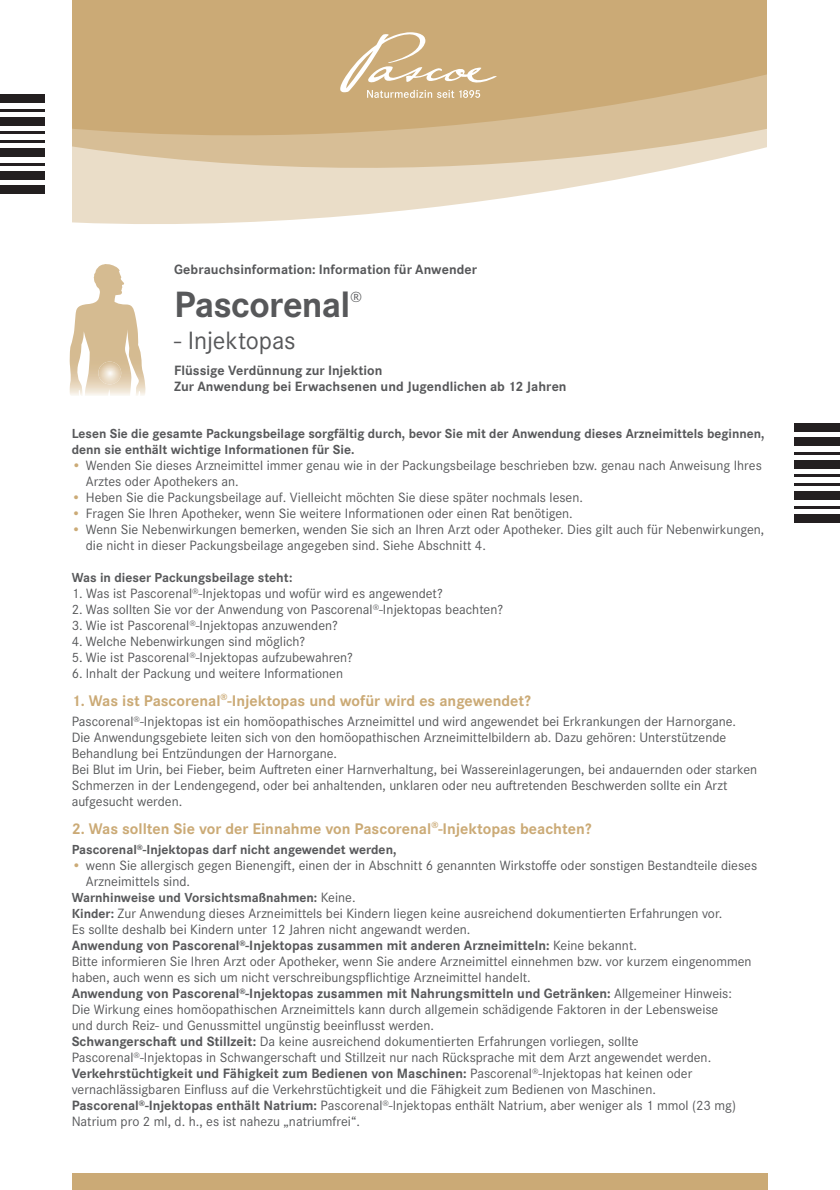
<style>
.page{position:relative;width:840px;height:1190px;background:#fff}
.page>*{position:absolute;margin:0;border:0;box-sizing:border-box;transform-origin:0 0}
.t1{font:700 38px "Corporate S Pro";letter-spacing:-.02em;color:#57585a}
.t2{font:26px "Corporate S Pro";letter-spacing:-.005em;color:#57585a}
.t3{font:700 16px "Corporate S Pro";color:#cbaa76}
.t4{font:15.2px "Corporate S Pro";color:#57585a}
.t5{font:14px/16px "Corporate S Pro";color:#57585a}
.t6{font:700 14px/16px "Corporate S Pro";letter-spacing:.005em;color:#57585a}
.t7{font:700 13.6px/16px "Corporate S Pro";color:#57585a}
.s1{color:#cbaa76}
.s2{font-weight:400;font-size:14px}
.s3{font-weight:700;font-size:13.6px}
.s4{font-weight:700}
</style>
<div class="page">
<svg style="left:72px;top:184px;width:518px;height:40px;fill:#eaddc8"></svg>
<svg style="left:72px;top:0;width:695px;height:184px;background:#d3b78b"></svg>
<svg style="left:340px;top:32px;width:156px;height:66px;background:#d3b78c"></svg>
<div style="left:72px;top:1173px;width:694px;height:17px;background:#cbaa76"></div>
<img style="left:70px;top:264px;width:76px;height:132px">
<img style="left:98px;top:362px;width:23px;height:22px;border-radius:11px">
<div style="left:0;top:95px;width:45px;height:8px;background:#231f20"></div>
<hr style="left:0;top:109px;width:45px;height:3px;background:#231f20">
<div style="left:0;top:117px;width:45px;height:9px;background:#231f20"></div>
<hr style="left:0;top:131px;width:45px;height:3px;background:#231f20">
<hr style="left:0;top:140px;width:45px;height:3px;background:#231f20">
<div style="left:0;top:148px;width:45px;height:9px;background:#231f20"></div>
<hr style="left:0;top:163px;width:45px;height:2px;background:#231f20">
<div style="left:0;top:171px;width:45px;height:9px;background:#231f20"></div>
<div style="left:0;top:185px;width:45px;height:9px;background:#231f20"></div>
<div style="left:793px;top:514px;width:46px;height:9px;background:#231f20"></div>
<hr style="left:793px;top:506px;width:46px;height:2px;background:#231f20">
<div style="left:793px;top:491px;width:46px;height:9px;background:#231f20"></div>
<hr style="left:793px;top:483px;width:46px;height:3px;background:#231f20">
<hr style="left:793px;top:474px;width:46px;height:3px;background:#231f20">
<div style="left:793px;top:460px;width:46px;height:9px;background:#231f20"></div>
<hr style="left:793px;top:452px;width:46px;height:3px;background:#231f20">
<div style="left:793px;top:438px;width:46px;height:8px;background:#231f20"></div>
<div style="left:793px;top:423px;width:46px;height:9px;background:#231f20"></div>
<p class="t6" style="left:174px;top:260px;width:304px">Gebrauchsinformation: Information für Anwender</p>
<h1 class="t1" style="left:174px;top:275px;width:178px">Pascorenal</h1>
<p class="t4" style="left:350px;top:286px;width:13px">®</p>
<h2 class="t2" style="left:174px;top:322px;width:123px">- Injektopas</h2>
<p class="t6" style="left:174px;top:361px;width:394px">Flüssige Verdünnung zur Injektion<br>Zur Anwendung bei Erwachsenen und Jugendlichen ab 12 Jahren</p>
<p class="t7" style="left:72px;top:425px;width:694px">Lesen Sie die gesamte Packungsbeilage sorgfältig durch, bevor Sie mit der Anwendung dieses Arzneimittels beginnen, denn sie enthält wichtige Informationen für Sie.</p>
<p class="t5" style="left:86px;top:456px;width:677px;text-indent:-14px"><span class="s1">•</span> Wenden Sie dieses Arzneimittel immer genau wie in der Packungsbeilage beschrieben bzw. genau nach Anweisung Ihres<br>Arztes oder Apothekers an.</p>
<p class="t5" style="left:72px;top:488px;width:512px"><span class="s1">•</span> Heben Sie die Packungsbeilage auf. Vielleicht möchten Sie diese später nochmals lesen.</p>
<p class="t5" style="left:72px;top:504px;width:502px"><span class="s1">•</span> Fragen Sie Ihren Apotheker, wenn Sie weitere Informationen oder einen Rat benötigen.</p>
<p class="t5" style="left:86px;top:521px;width:679px;text-indent:-14px"><span class="s1">•</span> Wenn Sie Nebenwirkungen bemerken, wenden Sie sich an Ihren Arzt oder Apotheker. Dies gilt auch für Nebenwirkungen, die nicht in dieser Packungsbeilage angegeben sind. Siehe Abschnitt 4.</p>
<p class="t7" style="left:72px;top:569px;width:222px">Was in dieser Packungsbeilage steht:</p>
<p class="t5" style="left:72px;top:584px;width:372px">1. Was ist Pascorenal<sup>®</sup>-Injektopas und wofür wird es angewendet?</p>
<p class="t5" style="left:72px;top:600px;width:433px">2. Was sollten Sie vor der Anwendung von Pascorenal<sup>®</sup>-Injektopas beachten?</p>
<p class="t5" style="left:72px;top:616px;width:268px">3. Wie ist Pascorenal<sup>®</sup>-Injektopas anzuwenden?</p>
<p class="t5" style="left:72px;top:632px;width:235px">4. Welche Nebenwirkungen sind möglich?</p>
<p class="t5" style="left:72px;top:648px;width:283px">5. Wie ist Pascorenal<sup>®</sup>-Injektopas aufzubewahren?</p>
<p class="t5" style="left:72px;top:664px;width:273px">6. Inhalt der Packung und weitere Informationen</p>
<p class="t3" style="left:72px;top:688px;width:460px">1. Was ist Pascorenal<sup>®</sup>-Injektopas und wofür wird es angewendet?</p>
<p class="t5" style="left:72px;top:712px;width:686px">Pascorenal<sup>®</sup>-Injektopas ist ein homöopathisches Arzneimittel und wird angewendet bei Erkrankungen der Harnorgane.<br>Die Anwendungsgebiete leiten sich von den homöopathischen Arzneimittelbildern ab. Dazu gehören: Unterstützende Behandlung bei Entzündungen der Harnorgane.<br>Bei Blut im Urin, bei Fieber, beim Auftreten einer Harnverhaltung, bei Wassereinlagerungen, bei andauernden oder starken Schmerzen in der Lendengegend, oder bei anhaltenden, unklaren oder neu auftretenden Beschwerden sollte ein Arzt aufgesucht werden.</p>
<p class="t3" style="left:72px;top:816px;width:521px">2. Was sollten Sie vor der Einnahme von Pascorenal<sup>®</sup>-Injektopas beachten?</p>
<p class="t7" style="left:72px;top:841px;width:326px">Pascorenal<sup>®</sup>-Injektopas darf nicht angewendet werden,</p>
<p class="t5" style="left:86px;top:856px;width:672px;text-indent:-14px"><span class="s1">•</span> wenn Sie allergisch gegen Bienengift, einen der in Abschnitt 6 genannten Wirkstoffe oder sonstigen Bestandteile dieses<br>Arzneimittels sind.</p>
<p class="t7" style="left:72px;top:889px;width:285px">Warnhinweise und Vorsichtsmaßnahmen: <span class="s2">Keine.</span></p>
<p class="t5" style="left:72px;top:904px;width:681px"><span class="s3">Kinder:</span> Zur Anwendung dieses Arzneimittels bei Kindern liegen keine ausreichend dokumentierten Erfahrungen vor.<br>Es sollte deshalb bei Kindern unter 12 Jahren nicht angewandt werden.<br><span class="s4">Anwendung von Pascorenal</span><sup>®</sup><span class="s4">-Injektopas zusammen mit anderen Arzneimitteln:</span> Keine bekannt.<br>Bitte informieren Sie Ihren Arzt oder Apotheker, wenn Sie andere Arzneimittel einnehmen bzw. vor kurzem eingenommen haben, auch wenn es sich um nicht verschreibungspflichtige Arzneimittel handelt.<br><span class="s4">Anwendung von Pascorenal</span><sup>®</sup><span class="s4">-Injektopas zusammen mit Nahrungsmitteln und Getränken:</span> Allgemeiner Hinweis:<br>Die Wirkung eines homöopathischen Arzneimittels kann durch allgemein schädigende Faktoren in der Lebensweise<br>und durch Reiz- und Genussmittel ungünstig beeinflusst werden.<br><span class="s4">Schwangerschaft und Stillzeit:</span> Da keine ausreichend dokumentierten Erfahrungen vorliegen, sollte Pascorenal<sup>®</sup>-Injektopas in Schwangerschaft und Stillzeit nur nach Rücksprache mit dem Arzt angewendet werden.<br><span class="s4">Verkehrstüchtigkeit und Fähigkeit zum Bedienen von Maschinen:</span> Pascorenal<sup>®</sup>-Injektopas hat keinen oder vernachlässigbaren Einfluss auf die Verkehrstüchtigkeit und die Fähigkeit zum Bedienen von Maschinen.<br><span class="s4">Pascorenal</span><sup>®</sup><span class="s4">-Injektopas enthält Natrium:</span> Pascorenal<sup>®</sup>-Injektopas enthält Natrium, aber weniger als 1 mmol (23 mg)<br>Natrium pro 2 ml, d. h., es ist nahezu „natriumfrei“.</p>
</div>
